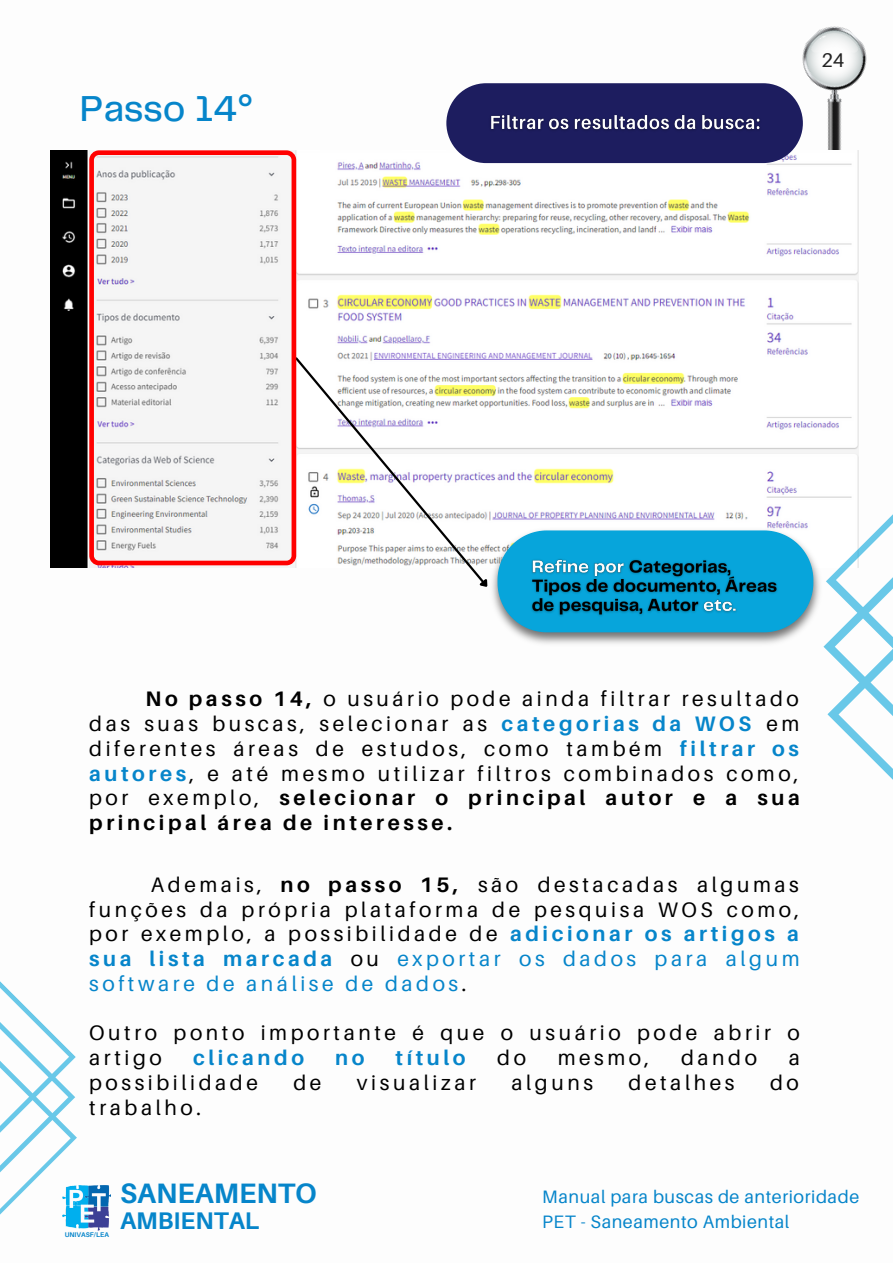
<style>
.page{position:relative;width:893px;height:1264px;background:#fff}
.page>*{position:absolute;margin:0;border:0;box-sizing:border-box;transform-origin:0 0}
.t1{font:500 37.5px "Telegraf";color:#0685ca}
.t2{font:700 28.05px "Aileron";color:#0685ca}
.t3{font:700 24px "Aileron";color:#0685ca}
.t4{font:21px/24.8px "Aileron";letter-spacing:.17em;color:#000;text-align:justify}
.t5{font:700 21px "Aileron";letter-spacing:.17em;color:#0685ca}
.t6{font:19.8px "Aileron";color:#222}
.t7{font:18px/24.8px "Aileron";letter-spacing:.03em;color:#0685ca}
.t8{font:700 6.75px "Aileron";color:#0685ca}
.s1{font-weight:700}
.s2{font-weight:700;color:#0685ca}
.s3{color:#0685ca}
</style>
<div class="page">
<img style="left:802px;top:26px;width:65px;height:137px">
<img style="left:50px;top:150px;width:808px;height:417px">
<svg style="left:823px;top:293px;width:1px;height:231px"></svg>
<svg style="left:824px;top:227px;width:68px;height:552px"></svg>
<svg style="left:446px;top:83px;width:356px;height:80px;background:#2d2d6a"></svg>
<img style="left:485px;top:106px;width:280px;height:33px">
<svg style="left:0;top:981px;width:77px;height:234px"></svg>
<img style="left:513px;top:524px;width:312px;height:125px">
<svg style="left:293px;top:355px;width:520px;height:277px"></svg>
<svg style="left:89px;top:150px;width:207px;height:415px;fill:#f5f5f5"></svg>
<img style="left:527px;top:554px;width:255px;height:67px">
<img style="left:62px;top:1185px;width:48px;height:46px">
<h1 class="t1" style="left:80px;top:93px;width:175px">Passo 14°</h1>
<p class="t6" style="left:821px;top:48px;width:24px">24</p>
<p class="t4" style="left:89px;top:686px;width:712px;text-indent:56px"><span class="s1">No passo 14,</span> o usuário pode ainda filtrar resultado das suas buscas, selecionar as <span class="s2">categorias da WOS</span> em diferentes áreas de estudos, como também <span class="s2">filtrar os autores</span>, e até mesmo utilizar filtros combinados como, por exemplo, <span class="s1">selecionar o principal autor e a sua principal área de interesse.</span></p>
<p class="t4" style="left:89px;top:871px;width:711px;text-indent:62px">Ademais, <span class="s1">no passo 15,</span> são destacadas algumas funções da própria plataforma de pesquisa WOS como, por exemplo, a possibilidade de <span class="s2">adicionar os artigos a sua lista marcada</span> ou <span class="s3">exportar os dados para algum software de análise de dados</span>.</p>
<p class="t4" style="left:89px;top:1020px;width:712px">Outro ponto importante é que o usuário pode abrir o artigo</p>
<p class="t5" style="left:193px;top:1044px;width:112px">clicando</p>
<p class="t5" style="left:335px;top:1044px;width:31px">no</p>
<p class="t5" style="left:395px;top:1044px;width:72px">título</p>
<p class="t4" style="left:497px;top:1044px;width:30px">do</p>
<p class="t4" style="left:557px;top:1044px;width:93px">mesmo,</p>
<p class="t4" style="left:681px;top:1044px;width:77px">dando</p>
<p class="t4" style="left:788px;top:1044px;width:13px">a</p>
<p class="t4" style="left:89px;top:1069px;width:170px">possibilidade</p>
<p class="t4" style="left:293px;top:1069px;width:29px">de</p>
<p class="t4" style="left:357px;top:1069px;width:120px">visualizar</p>
<p class="t4" style="left:511px;top:1069px;width:83px">alguns</p>
<p class="t4" style="left:628px;top:1069px;width:107px">detalhes</p>
<p class="t4" style="left:770px;top:1069px;width:30px">do</p>
<p class="t4" style="left:89px;top:1094px;width:113px">trabalho.</p>
<p class="t8" style="left:65px;top:1230px;width:46px">UNIVASF/LEA</p>
<h2 class="t2" style="left:120px;top:1175px;width:198px">SANEAMENTO</h2>
<p class="t3" style="left:120px;top:1205px;width:141px">AMBIENTAL</p>
<p class="t7" style="left:542px;top:1183px;width:318px">Manual para buscas de anterioridade<br>PET - Saneamento Ambiental</p>
</div>
